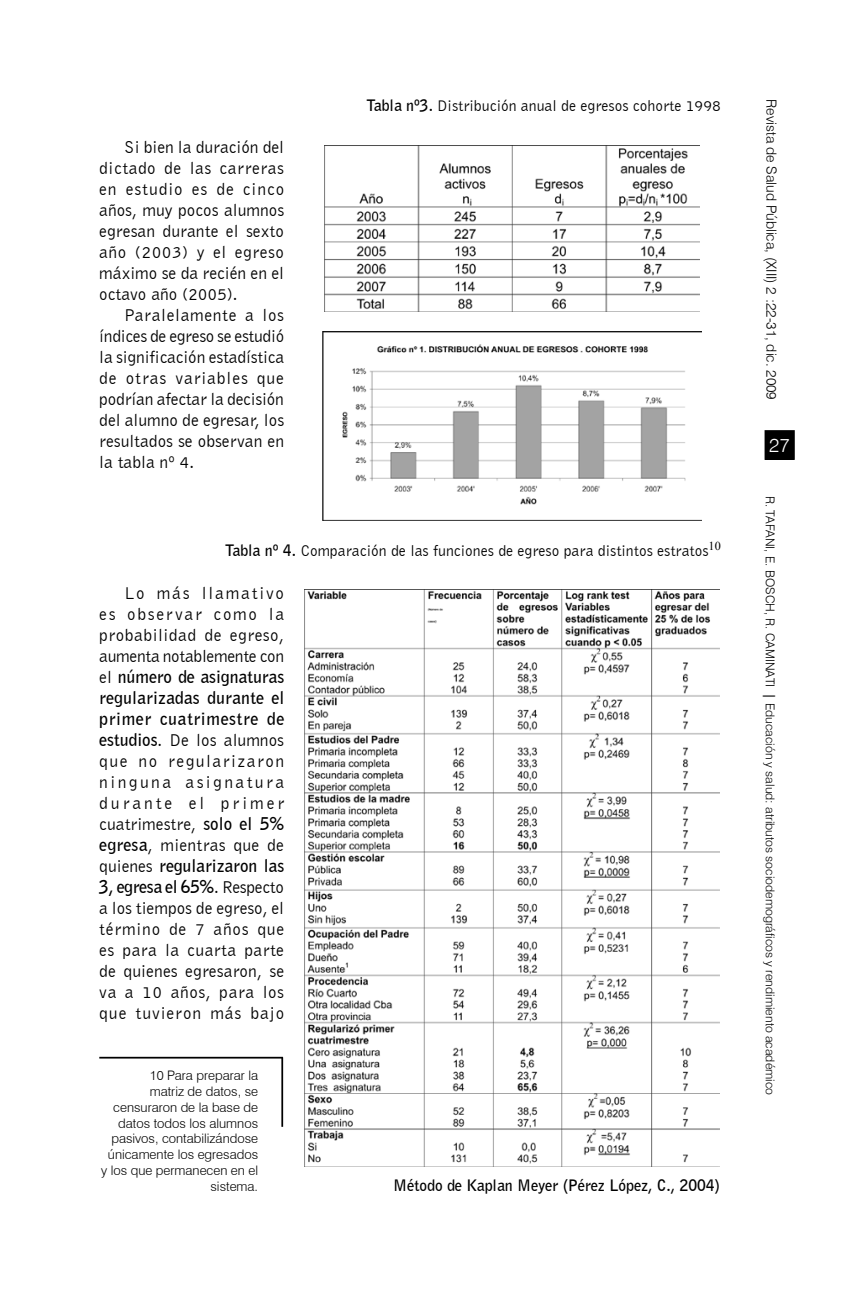
<style>
.page{position:relative;width:844px;height:1290px;background:#fff}
.page>*{position:absolute;margin:0;border:0;box-sizing:border-box;transform-origin:0 0}
.t1{font:300 19.25px "Swiss 721 BT";color:#fff}
.t2{font:17.5px/21px "Bell Gothic BT";color:#000;text-align:justify}
.t3{font:15.75px "Bell Gothic BT";color:#000}
.t4{font:700 15.75px "Bell Gothic BT";color:#000}
.t5{font:300 14px "Swiss 721 BT";color:#000}
.t6{font:300 13.12px/15.8px "Swiss 721 BT";color:#000;text-align:right}
.t7{font:300 12.25px "Swiss 721 BT";color:#000}
.s1{font-weight:700}
.s2{font-weight:500}
</style>
<div class="page">
<div style="left:765px;top:431px;width:28px;height:28px;background:#000"></div>
<div style="left:764px;top:430px;width:30px;height:30px;border:2px solid #000"></div>
<img style="left:325px;top:145px;width:374px;height:167px">
<img style="left:322px;top:331px;width:379px;height:190px">
<img style="left:304px;top:589px;width:415px;height:577px">
<hr style="left:99px;top:1057px;width:184px;height:1px;background:#000">
<hr style="left:281px;top:1057px;width:2px;height:70px;background:#000">
<p class="t2" style="left:99px;top:136px;width:186px;text-indent:25px">Si bien la duración del dictado de las carreras en estudio es de cinco años, muy pocos alumnos egresan durante el sexto año (2003) y el egreso máximo se da recién en el octavo año (2005).</p>
<p class="t2" style="left:99px;top:304px;width:186px;text-indent:25px">Paralelamente a los índices de egreso se estudió la significación estadística de otras variables que podrían afectar la decisión del alumno de egresar, los resultados se observan en la tabla nº 4.</p>
<p class="t3" style="left:366px;top:96px;width:355px"><span class="s1">Tabla nº3.</span> Distribución anual de egresos cohorte 1998</p>
<p class="t3" style="left:225px;top:541px;width:497px"><span class="s1">Tabla nº 4.</span> Comparación de las funciones de egreso para distintos estratos<sup>10</sup></p>
<p class="t2" style="left:99px;top:582px;width:186px;text-indent:25px">Lo más llamativo es observar como la probabilidad de egreso, aumenta notablemente con el <span class="s1">número de asignaturas regularizadas durante el primer cuatrimestre de estudios</span>. De los alumnos que no regularizaron ninguna asignatura durante el primer cuatrimestre, <span class="s1">solo el 5% egresa</span>, mientras que de quienes <span class="s1">regularizaron las 3, egresa el 65%</span>. Respecto a los tiempos de egreso, el término de 7 años que es para la cuarta parte de quienes egresaron, se va a 10 años, para los que tuvieron más bajo</p>
<p class="t6" style="left:101px;top:1068px;width:158px">10 Para preparar la<br>matriz de datos, se censuraron de la base de datos todos los alumnos pasivos, contabilizándose únicamente los egresados y los que permanecen en el sistema.</p>
<p class="t4" style="left:393px;top:1174px;width:328px">Método de Kaplan Meyer (Pérez López, C., 2004)</p>
<p class="t5" style="left:779px;top:99px;width:302px;rotate:90deg">Revista de Salud Pública, (XIII) 2 :22-31, dic. 2009</p>
<p class="t1" style="left:769px;top:433px;width:22px">27</p>
<p class="t7" style="left:777px;top:496px;width:601px;rotate:90deg">R. Tafani, E. Bosch, R. Caminati <span class="s2">|</span> Educación y salud: atributos sociodemográficos y rendimiento académico</p>
</div>
